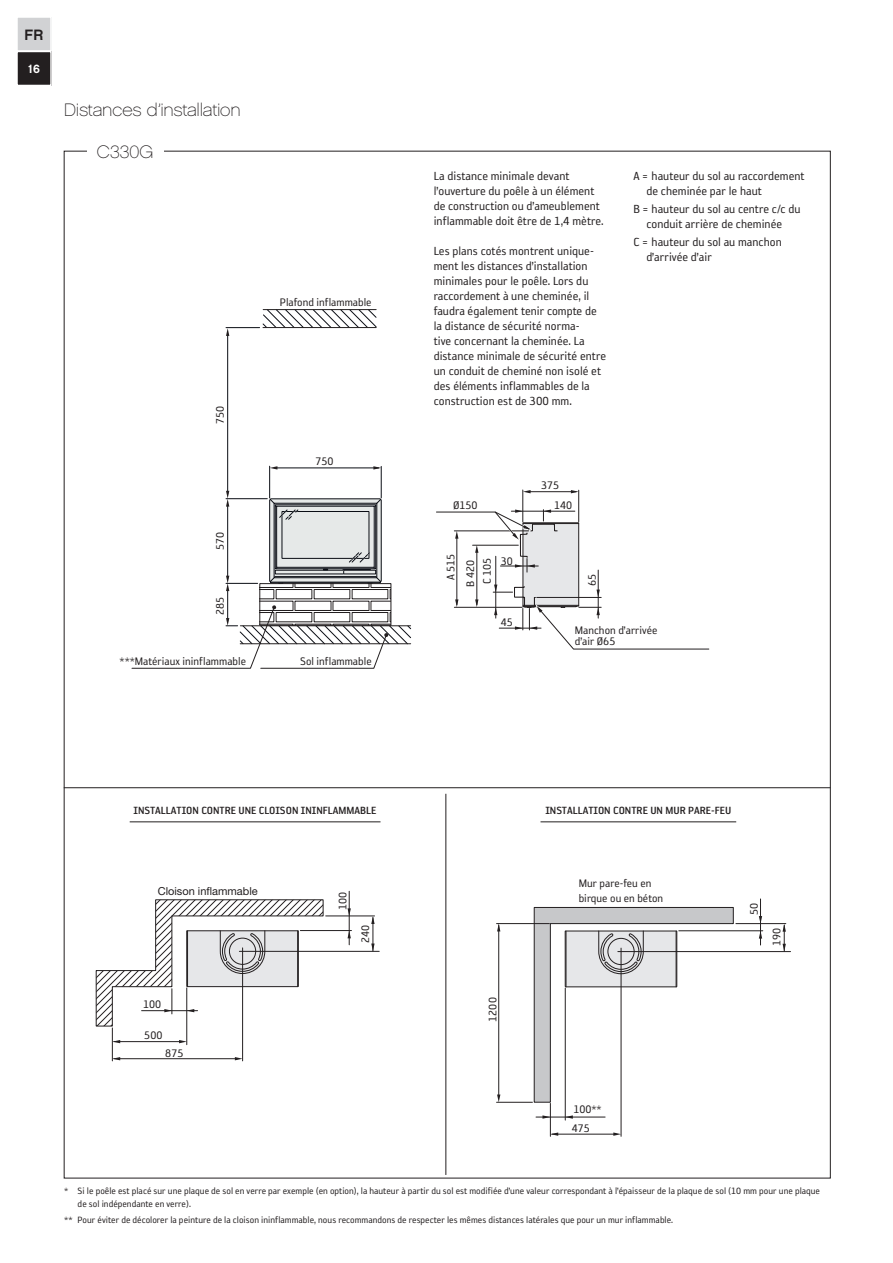
<style>
.page{position:relative;width:893px;height:1263px;background:#fff}
.page>*{position:absolute;margin:0;border:0;box-sizing:border-box;transform-origin:0 0}
.t1{font:18px "Chalet Paris Nineteen Sixty";letter-spacing:-.015em;color:#231f20}
.t2{font:15px "Chalet New York Nineteen Sixty";color:#231f20}
.t3{font:13.5px/15px "Reykjavik One OT A Gauge";color:#231f20}
.t4{font:12.6px/20px "Reykjavik One OT A Gauge";color:#231f20}
.t5{font:12px "Reykjavik One OT B Gauge";color:#231f20}
.t6{font:12px "Chalet New York Nineteen Sixty";color:#fff}
.t7{font:10.95px "Helvetica Neue LT Pro";color:#231f20}
.t8{font:10.5px/12.6px "Reykjavik One OT A Gauge";color:#231f20}
</style>
<div class="page">
<div style="left:17px;top:17px;width:34px;height:68px;background:#d1d2d4"></div>
<div style="left:16px;top:16px;width:36px;height:36px;border:2px solid #fff"></div>
<div style="left:17px;top:51px;width:34px;height:34px;background:#231f20"></div>
<div style="left:16px;top:51px;width:36px;height:35px;border:2px solid #fff"></div>
<hr style="left:540px;top:821px;width:196px;height:1px;background:#231f20">
<hr style="left:130px;top:821px;width:250px;height:1px;background:#231f20">
<hr style="left:64px;top:787px;width:766px;height:1px;background:#231f20">
<hr style="left:446px;top:794px;width:1px;height:381px;background:#231f20">
<svg style="left:269px;top:498px;width:113px;height:85px;background:#b6b9ba"></svg>
<hr style="left:275px;top:468px;width:104px;height:1px;background:#0a0d14">
<hr style="left:381px;top:466px;width:1px;height:32px;background:#0a0d14">
<svg style="left:270px;top:466px;width:7px;height:4px"></svg>
<svg style="left:373px;top:466px;width:8px;height:4px"></svg>
<hr style="left:269px;top:466px;width:1px;height:32px;background:#0a0d14">
<hr style="left:226px;top:327px;width:34px;height:1px;background:#0a0d14">
<hr style="left:226px;top:583px;width:32px;height:1px;background:#0a0d14">
<hr style="left:226px;top:498px;width:41px;height:1px;background:#0a0d14">
<hr style="left:227px;top:504px;width:1px;height:75px;background:#0a0d14">
<hr style="left:227px;top:334px;width:1px;height:160px;background:#0a0d14">
<svg style="left:226px;top:491px;width:3px;height:16px"></svg>
<svg style="left:226px;top:328px;width:3px;height:8px"></svg>
<hr style="left:227px;top:589px;width:1px;height:32px;background:#0a0d14">
<svg style="left:226px;top:576px;width:3px;height:15px"></svg>
<svg style="left:263px;top:310px;width:113px;height:17px"></svg>
<hr style="left:263px;top:309px;width:113px;height:1px;background:#231f20">
<hr style="left:263px;top:327px;width:113px;height:1px;background:#231f20">
<svg style="left:261px;top:585px;width:128px;height:20px"></svg>
<div style="left:259px;top:583px;width:132px;height:43px;border:1px solid #231f20"></div>
<svg style="left:131px;top:605px;width:280px;height:64px"></svg>
<hr style="left:528px;top:491px;width:48px;height:1px;background:#231f20">
<hr style="left:578px;top:490px;width:1px;height:32px;background:#231f20">
<svg style="left:523px;top:490px;width:8px;height:3px"></svg>
<svg style="left:571px;top:490px;width:8px;height:3px"></svg>
<hr style="left:522px;top:490px;width:1px;height:32px;background:#231f20">
<svg style="left:436px;top:509px;width:273px;height:141px"></svg>
<svg style="left:533px;top:907px;width:201px;height:196px"></svg>
<hr style="left:760px;top:899px;width:1px;height:46px;background:#231f20">
<hr style="left:679px;top:930px;width:84px;height:1px;background:#231f20">
<hr style="left:618px;top:951px;width:172px;height:1px;background:#231f20">
<hr style="left:736px;top:923px;width:50px;height:1px;background:#231f20">
<hr style="left:552px;top:1134px;width:64px;height:1px;background:#231f20">
<hr style="left:621px;top:948px;width:1px;height:188px;background:#231f20">
<hr style="left:565px;top:988px;width:1px;height:132px;background:#231f20">
<hr style="left:550px;top:1103px;width:1px;height:33px;background:#231f20">
<svg style="left:782px;top:924px;width:4px;height:27px"></svg>
<svg style="left:759px;top:931px;width:3px;height:7px"></svg>
<svg style="left:759px;top:916px;width:3px;height:8px"></svg>
<svg style="left:550px;top:1132px;width:8px;height:4px"></svg>
<svg style="left:613px;top:1132px;width:8px;height:4px"></svg>
<hr style="left:498px;top:925px;width:1px;height:172px;background:#231f20">
<hr style="left:497px;top:1102px;width:35px;height:1px;background:#231f20">
<hr style="left:497px;top:923px;width:52px;height:1px;background:#231f20">
<svg style="left:497px;top:924px;width:3px;height:7px"></svg>
<svg style="left:497px;top:1094px;width:3px;height:8px"></svg>
<hr style="left:536px;top:1117px;width:69px;height:1px;background:#231f20">
<svg style="left:565px;top:1115px;width:8px;height:4px"></svg>
<svg style="left:542px;top:1115px;width:8px;height:4px"></svg>
<hr style="left:373px;top:917px;width:1px;height:34px;background:#231f20">
<hr style="left:349px;top:891px;width:1px;height:54px;background:#231f20">
<hr style="left:300px;top:930px;width:51px;height:1px;background:#231f20">
<hr style="left:239px;top:951px;width:140px;height:1px;background:#231f20">
<hr style="left:326px;top:916px;width:49px;height:1px;background:#231f20">
<hr style="left:114px;top:1058px;width:123px;height:1px;background:#231f20">
<hr style="left:242px;top:948px;width:1px;height:113px;background:#231f20">
<hr style="left:186px;top:988px;width:1px;height:57px;background:#231f20">
<hr style="left:112px;top:1028px;width:1px;height:33px;background:#231f20">
<svg style="left:371px;top:916px;width:4px;height:8px"></svg>
<svg style="left:371px;top:943px;width:4px;height:8px"></svg>
<svg style="left:348px;top:931px;width:3px;height:7px"></svg>
<svg style="left:348px;top:908px;width:3px;height:8px"></svg>
<svg style="left:95px;top:899px;width:229px;height:128px"></svg>
<svg style="left:112px;top:1057px;width:8px;height:3px"></svg>
<svg style="left:235px;top:1057px;width:8px;height:3px"></svg>
<hr style="left:114px;top:1041px;width:68px;height:1px;background:#231f20">
<svg style="left:112px;top:1040px;width:8px;height:3px"></svg>
<svg style="left:179px;top:1040px;width:8px;height:3px"></svg>
<p class="t2" style="left:25px;top:25px;width:20px">FR</p>
<p class="t6" style="left:28px;top:61px;width:13px">16</p>
<h1 class="t1" style="left:64px;top:99px;width:178px">Distances d’installation</h1>
<h1 class="t1" style="left:97px;top:141px;width:58px">C330G</h1>
<p class="t4" style="left:210px;top:424px;width:20px;rotate:-90deg">750</p>
<p class="t4" style="left:210px;top:550px;width:20px;rotate:-90deg">570</p>
<p class="t4" style="left:210px;top:615px;width:20px;rotate:-90deg">285</p>
<p class="t4" style="left:280px;top:292px;width:93px">Plafond inflammable</p>
<p class="t4" style="left:315px;top:451px;width:20px">750</p>
<p class="t4" style="left:120px;top:651px;width:128px">***Matériaux ininflammable</p>
<p class="t4" style="left:300px;top:651px;width:73px">Sol inflammable</p>
<p class="t3" style="left:434px;top:169px;width:172px">La distance minimale devant l’ouverture du poêle à un élément de construction ou d’ameublement inflammable doit être de 1,4 mètre.</p>
<p class="t3" style="left:434px;top:244px;width:174px">Les plans cotés montrent unique&shy;ment les distances d’installation minimales pour le poêle. Lors du raccordement à une cheminée, il faudra également tenir compte de la distance de sécurité norma-<br>tive concernant la cheminée. La distance minimale de sécurité entre un conduit de cheminé non isolé et des éléments inflammables de la construction est de 300 mm.</p>
<p class="t3" style="left:646px;top:169px;width:160px;text-indent:-13px">A = hauteur du sol au raccordement de cheminée par le haut</p>
<p class="t3" style="left:634px;top:202px;width:168px;text-align:center">B = hauteur du sol au centre c/c du conduit arrière de cheminée</p>
<p class="t3" style="left:646px;top:235px;width:137px;text-indent:-13px">C = hauteur du sol au manchon d’arrivée d’air</p>
<p class="t4" style="left:453px;top:495px;width:26px">Ø150</p>
<p class="t4" style="left:441px;top:587px;width:35px;text-align:center;rotate:-90deg">A 515<br>B 420</p>
<p class="t4" style="left:477px;top:584px;width:28px;rotate:-90deg">C 105</p>
<p class="t4" style="left:501px;top:551px;width:14px">30</p>
<p class="t4" style="left:554px;top:475px;width:20px;line-height:20.5px;text-indent:-13px">375<br>140</p>
<p class="t4" style="left:582px;top:586px;width:14px;rotate:-90deg">65</p>
<p class="t4" style="left:501px;top:613px;width:14px">45</p>
<p class="t4" style="left:575px;top:625px;width:84px;line-height:11.1px">Manchon d’arrivée d’air Ø65</p>
<p class="t5" style="left:134px;top:804px;width:244px">INSTALLATION CONTRE UNE CLOISON ININFLAMMABLE</p>
<p class="t5" style="left:545px;top:804px;width:187px">INSTALLATION CONTRE UN MUR PARE-FEU</p>
<p class="t7" style="left:158px;top:884px;width:102px">Cloison inflammable</p>
<p class="t4" style="left:143px;top:994px;width:20px">100</p>
<p class="t4" style="left:144px;top:1025px;width:20px">500</p>
<p class="t4" style="left:165px;top:1043px;width:20px">875</p>
<p class="t4" style="left:333px;top:910px;width:20px;rotate:-90deg">100</p>
<p class="t4" style="left:356px;top:943px;width:20px;rotate:-90deg">240</p>
<p class="t4" style="left:483px;top:1022px;width:26px;rotate:-90deg">1200</p>
<p class="t4" style="left:579px;top:875px;width:86px;line-height:15.1px">Mur pare-feu en birque ou en béton</p>
<p class="t4" style="left:573px;top:1099px;width:30px">100**</p>
<p class="t4" style="left:572px;top:1118px;width:20px">475</p>
<p class="t4" style="left:744px;top:915px;width:14px;rotate:-90deg">50</p>
<p class="t4" style="left:767px;top:946px;width:20px;rotate:-90deg">190</p>
<p class="t8" style="left:78px;top:1185px;width:744px;text-indent:-14px">* Si le poêle est placé sur une plaque de sol en verre par exemple (en option), la hauteur à partir du sol est modifiée d’une valeur correspondant à l’épaisseur de la plaque de sol (10 mm pour une plaque de sol indépendante en verre).</p>
<p class="t8" style="left:64px;top:1214px;width:611px">** Pour éviter de décolorer la peinture de la cloison ininflammable, nous recommandons de respecter les mêmes distances latérales que pour un mur inflammable.</p>
</div>
